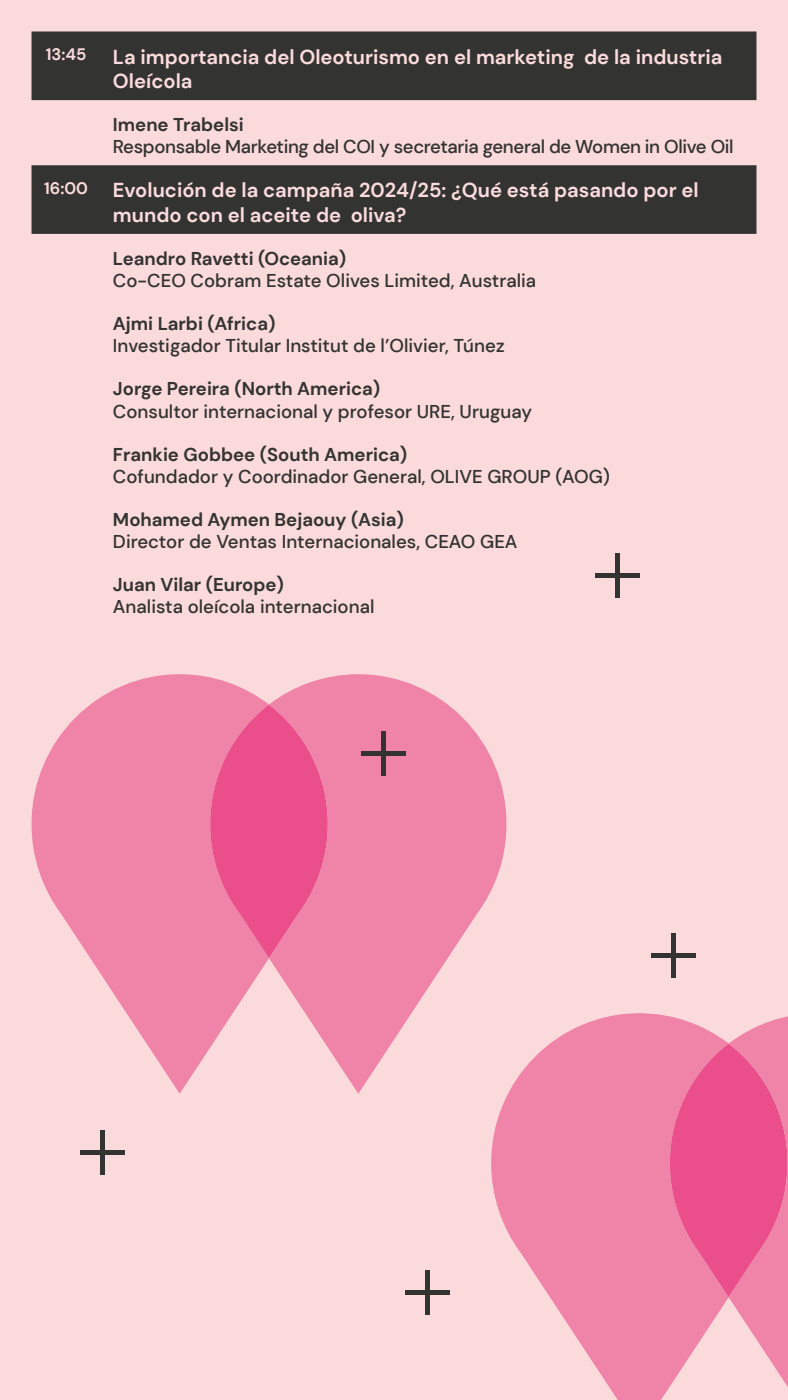
<style>
.page{position:relative;width:788px;height:1400px;background:#fadada}
.page>*{position:absolute;margin:0;border:0;box-sizing:border-box;transform-origin:0 0}
.t1{font:700 20.12px/24.2px "DM Sans";color:#fbdbdb}
.t2{font:500 18.55px "DM Sans";color:#333332}
.t3{font:700 18.55px "DM Sans";color:#333332}
.t4{font:500 18.55px "DM Sans";letter-spacing:-.02em;color:#333332}
.t5{font:700 16.62px "DM Sans";color:#fbdbdb}
</style>
<div class="page">
<div style="left:32px;top:32px;width:724px;height:68px;background:#333332"></div>
<div style="left:32px;top:165px;width:724px;height:69px;background:#333332"></div>
<svg style="left:32px;top:674px;width:237px;height:420px;fill:#ef84a8"></svg>
<svg style="left:210px;top:705px;width:59px;height:253px;background:#eb6095"></svg>
<svg style="left:269px;top:674px;width:237px;height:420px;fill:#ef84a8"></svg>
<svg style="left:491px;top:1013px;width:178px;height:387px;fill:#ef84a8"></svg>
<svg style="left:669px;top:1016px;width:119px;height:372px"></svg>
<hr style="left:101px;top:1130px;width:4px;height:45px;background:#333332">
<hr style="left:80px;top:1151px;width:45px;height:4px;background:#333332">
<hr style="left:615px;top:553px;width:4px;height:45px;background:#333332">
<hr style="left:595px;top:573px;width:45px;height:4px;background:#333332">
<hr style="left:426px;top:1270px;width:4px;height:45px;background:#333332">
<hr style="left:405px;top:1291px;width:45px;height:4px;background:#333332">
<hr style="left:671px;top:933px;width:4px;height:45px;background:#333332">
<hr style="left:651px;top:953px;width:45px;height:4px;background:#333332">
<hr style="left:381px;top:732px;width:4px;height:44px;background:#333332">
<hr style="left:360px;top:752px;width:45px;height:4px;background:#333332">
<p class="t5" style="left:46px;top:44px;width:42px">13:45</p>
<p class="t1" style="left:113px;top:45px;width:611px">La importancia del Oleoturismo en el marketing de la industria<br>Oleícola</p>
<p class="t3" style="left:113px;top:113px;width:132px">Imene Trabelsi</p>
<p class="t4" style="left:113px;top:135px;width:622px">Responsable Marketing del COI y secretaria general de Women in Olive Oil</p>
<p class="t1" style="left:113px;top:178px;width:587px;text-indent:-69px"><sup>16:00</sup> Evolución de la campaña 2024/25: ¿Qué está pasando por el mundo con el aceite de oliva?</p>
<p class="t3" style="left:113px;top:247px;width:235px">Leandro Ravetti (Oceania)</p>
<p class="t2" style="left:113px;top:269px;width:425px">Co-CEO Cobram Estate Olives Limited, Australia</p>
<p class="t3" style="left:113px;top:312px;width:164px">Ajmi Larbi (Africa)</p>
<p class="t2" style="left:113px;top:334px;width:393px">Investigador Titular Institut de l’Olivier, Túnez</p>
<p class="t3" style="left:113px;top:377px;width:269px">Jorge Pereira (North America)</p>
<p class="t2" style="left:113px;top:400px;width:420px">Consultor internacional y profesor URE, Uruguay</p>
<p class="t3" style="left:113px;top:442px;width:296px">Frankie Gobbee (South America)</p>
<p class="t2" style="left:113px;top:465px;width:498px">Cofundador y Coordinador General, OLIVE GROUP (AOG)</p>
<p class="t3" style="left:113px;top:508px;width:292px">Mohamed Aymen Bejaouy (Asia)</p>
<p class="t2" style="left:113px;top:530px;width:406px">Director de Ventas Internacionales, CEAO GEA</p>
<p class="t3" style="left:113px;top:573px;width:172px">Juan Vilar (Europe)</p>
<p class="t2" style="left:113px;top:595px;width:263px">Analista oleícola internacional</p>
</div>
